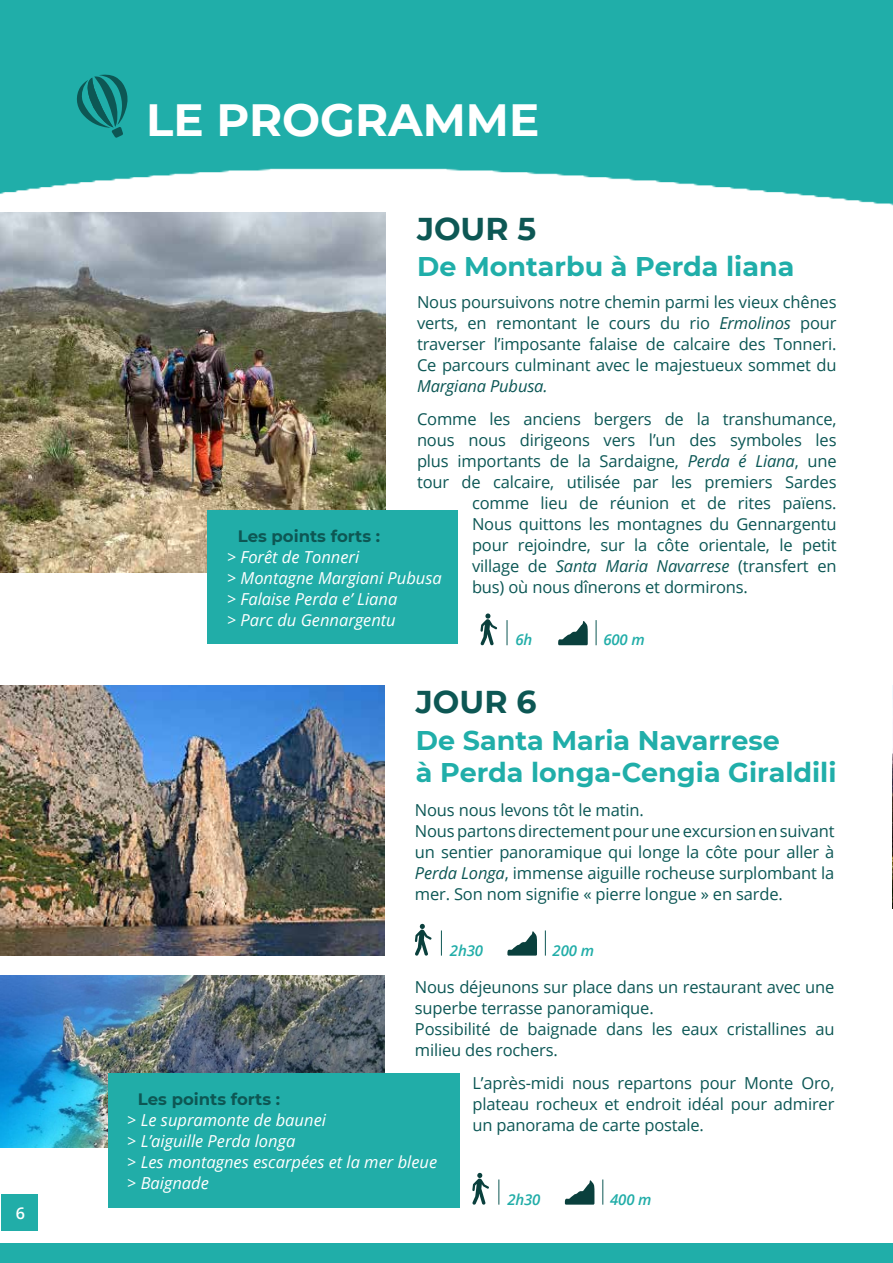
<style>
.page{position:relative;width:893px;height:1263px;background:#fff}
.page>*{position:absolute;margin:0;border:0;box-sizing:border-box;transform-origin:0 0}
.t1{font:700 45.15px "Montserrat";color:#fff}
.t2{font:700 31.5px "Montserrat";color:#0d5754}
.t3{font:700 27px/32.4px "Montserrat";color:#20aea9}
.t4{font:16.5px/21px "Open Sans";letter-spacing:-.01em;color:#0c5755;text-align:justify}
.t5{font:italic 16.5px/21px "Open Sans";color:#fff}
.t6{font:700 16.5px "Montserrat";color:#0d5754}
.t7{font:italic 16.5px "Open Sans";letter-spacing:-.01em;color:#0c5755}
.t8{font:600 16.2px "Open Sans";color:#fff}
.t9{font:italic 600 15px "Open Sans";letter-spacing:-.01em;color:#21ada8}
.s1{font-style:italic}
</style>
<div class="page">
<div style="left:1px;top:1194px;width:36px;height:37px;background:#21ada8"></div>
<img style="left:0;top:976px;width:384px;height:171px">
<img style="left:0;top:0;width:893px;height:226px">
<div style="left:0;top:1244px;width:892px;height:19px;background:#20aea9"></div>
<svg style="left:892px;top:1244px;width:1px;height:19px"></svg>
<svg style="left:75px;top:74px;width:54px;height:64px;background:#188d89"></svg>
<svg style="left:480px;top:613px;width:17px;height:32px"></svg>
<svg style="left:558px;top:621px;width:30px;height:24px"></svg>
<svg style="left:507px;top:620px;width:1px;height:25px"></svg>
<svg style="left:596px;top:620px;width:1px;height:25px"></svg>
<svg style="left:415px;top:924px;width:16px;height:32px"></svg>
<svg style="left:507px;top:931px;width:30px;height:25px"></svg>
<svg style="left:441px;top:930px;width:1px;height:26px"></svg>
<svg style="left:545px;top:930px;width:1px;height:26px"></svg>
<svg style="left:472px;top:1173px;width:17px;height:32px"></svg>
<svg style="left:565px;top:1180px;width:29px;height:24px"></svg>
<svg style="left:498px;top:1179px;width:1px;height:25px"></svg>
<svg style="left:602px;top:1179px;width:1px;height:25px"></svg>
<img style="left:0;top:212px;width:385px;height:361px">
<img style="left:0;top:686px;width:384px;height:270px">
<div style="left:208px;top:510px;width:250px;height:134px;background:#21ada8"></div>
<div style="left:108px;top:1073px;width:352px;height:135px;background:#21ada8"></div>
<img style="left:892px;top:686px;width:1px;height:223px">
<p class="t8" style="left:16px;top:1201px;width:11px">6</p>
<h1 class="t1" style="left:146px;top:88px;width:395px">LE PROGRAMME</h1>
<h2 class="t2" style="left:417px;top:206px;width:121px">JOUR 5</h2>
<h3 class="t3" style="left:417px;top:249px;width:379px">De Montarbu à Perda liana</h3>
<p class="t4" style="left:417px;top:291px;width:421px">Nous poursuivons notre chemin parmi les vieux chênes verts, en remontant le cours du rio <span class="s1">Ermolinos</span> pour traverser l’imposante falaise de calcaire des Tonneri.<br>Ce parcours culminant avec le majestueux sommet du</p>
<p class="t7" style="left:417px;top:375px;width:132px">Margiana Pubusa.</p>
<p class="t4" style="left:417px;top:408px;width:421px">Comme les anciens bergers de la transhumance,</p>
<p class="t4" style="left:417px;top:429px;width:421px">nous nous dirigeons vers l’un des symboles les</p>
<p class="t4" style="left:417px;top:450px;width:421px">plus importants de la Sardaigne, <span class="s1">Perda é Liana</span>, une</p>
<p class="t4" style="left:417px;top:471px;width:421px">tour de calcaire, utilisée par les premiers Sardes</p>
<p class="t4" style="left:472px;top:492px;width:366px">comme lieu de réunion et de rites païens.</p>
<p class="t4" style="left:472px;top:513px;width:366px">Nous quittons les montagnes du Gennargentu</p>
<p class="t4" style="left:472px;top:534px;width:366px">pour rejoindre, sur la côte orientale, le petit</p>
<p class="t4" style="left:472px;top:555px;width:366px">village de <span class="s1">Santa Maria Navarrese</span> (transfert en</p>
<p class="t4" style="left:472px;top:576px;width:277px">bus) où nous dînerons et dormirons.</p>
<p class="t6" style="left:238px;top:524px;width:144px">Les points forts :</p>
<p class="t5" style="left:227px;top:546px;width:216px">&gt; Forêt de Tonneri<br>&gt; Montagne Margiani Pubusa &gt; Falaise Perda e’ Liana<br>&gt; Parc du Gennargentu</p>
<p class="t9" style="left:515px;top:629px;width:18px">6h</p>
<p class="t9" style="left:603px;top:629px;width:43px">600 m</p>
<h2 class="t2" style="left:416px;top:679px;width:122px">JOUR 6</h2>
<h3 class="t3" style="left:416px;top:722px;width:422px">De Santa Maria Navarrese<br>à Perda longa-Cengia Giraldili</h3>
<p class="t4" style="left:415px;top:799px;width:421px;text-align:left">Nous nous levons tôt le matin.<br>Nous partons directement pour une excursion en suivant un sentier panoramique qui longe la côte pour aller à <span class="s1">Perda Longa</span>, immense aiguille rocheuse surplombant la mer. Son nom signifie « pierre longue » en sarde.</p>
<p class="t9" style="left:450px;top:940px;width:35px">2h30</p>
<p class="t9" style="left:553px;top:940px;width:43px">200 m</p>
<p class="t4" style="left:415px;top:976px;width:421px;text-align:left">Nous déjeunons sur place dans un restaurant avec une superbe terrasse panoramique.<br>Possibilité de baignade dans les eaux cristallines au milieu des rochers.</p>
<p class="t4" style="left:472px;top:1072px;width:364px">L’après-midi nous repartons pour Monte Oro, plateau rocheux et endroit idéal pour admirer un panorama de carte postale.</p>
<p class="t6" style="left:138px;top:1087px;width:144px">Les points forts :</p>
<p class="t5" style="left:127px;top:1109px;width:311px">&gt; Le supramonte de baunei<br>&gt; L’aiguille Perda longa<br>&gt; Les montagnes escarpées et la mer bleue &gt; Baignade</p>
<p class="t9" style="left:507px;top:1189px;width:35px">2h30</p>
<p class="t9" style="left:610px;top:1189px;width:43px">400 m</p>
</div>
